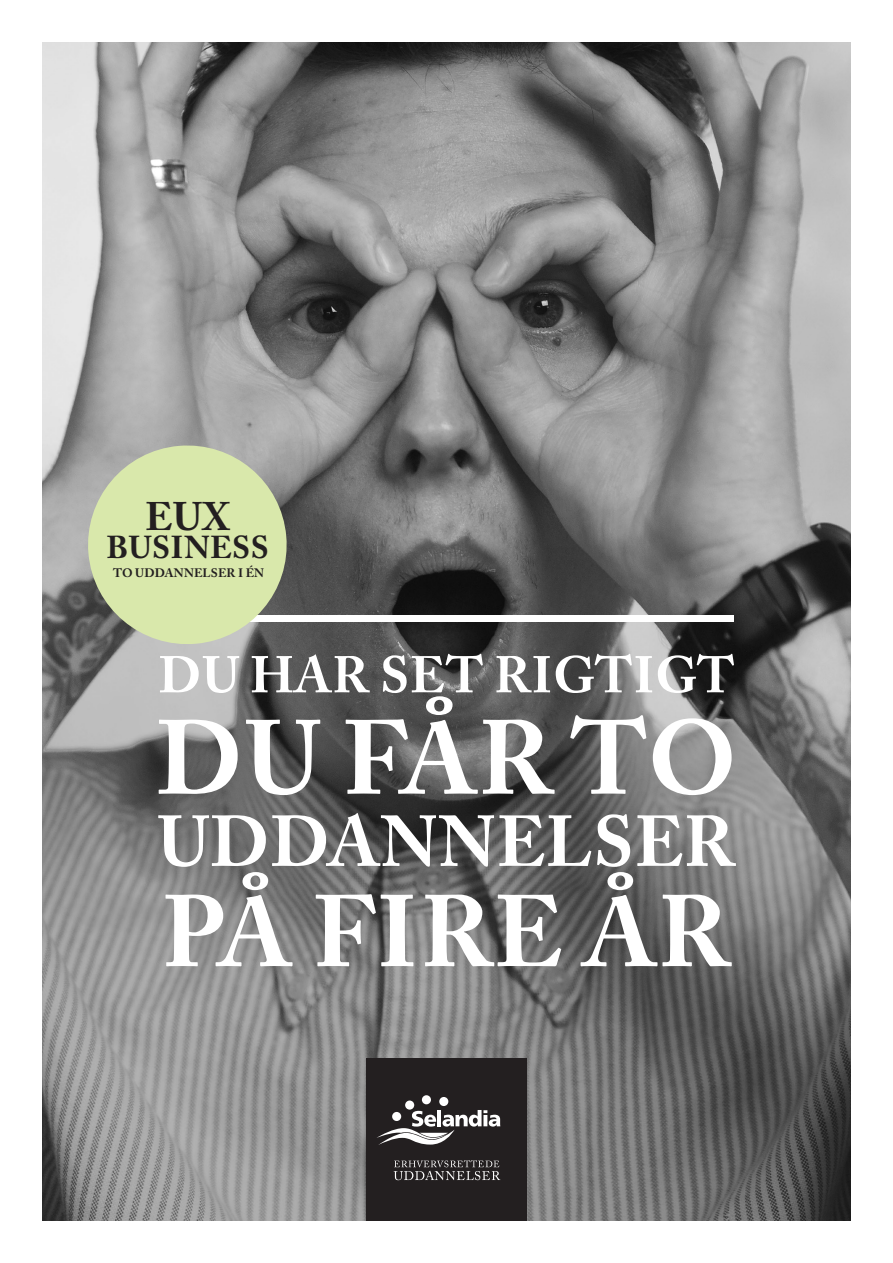
<style>
.page{position:relative;width:893px;height:1263px;background:#fff}
.page>*{position:absolute;margin:0;border:0;box-sizing:border-box;transform-origin:0 0}
.t1{font:700 103.95px "Adobe Caslon Pro";letter-spacing:.01em;color:#fff}
.t2{font:700 100.5px "Adobe Caslon Pro";letter-spacing:.015em;color:#fff}
.t3{font:700 71.1px "Adobe Caslon Pro";letter-spacing:.015em;color:#fff}
.t4{font:700 51px "Adobe Caslon Pro";letter-spacing:.015em;color:#fff}
.t5{font:700 39.6px "Adobe Caslon Pro";color:#231f20}
.t6{font:700 31.5px "Adobe Caslon Pro";letter-spacing:.015em;color:#231f20}
.t7{font:700 12.15px "Adobe Caslon Pro";letter-spacing:.015em;color:#231f20}
</style>
<div class="page">
<img style="left:43px;top:43px;width:807px;height:1177px">
<div style="left:367px;top:1058px;width:159px;height:162px;background:#231f20"></div>
<svg style="left:377px;top:1110px;width:123px;height:35px"></svg>
<div style="left:422px;top:1095px;width:9px;height:9px;background:#fff;border-radius:50%"></div>
<div style="left:439px;top:1097px;width:9px;height:9px;background:#fff;border-radius:50%"></div>
<div style="left:405px;top:1100px;width:9px;height:9px;background:#fff;border-radius:50%"></div>
<div style="left:392px;top:1112px;width:9px;height:9px;background:#fff;border-radius:50%"></div>
<svg style="left:394px;top:1160px;width:106px;height:20px"></svg>
<div style="left:159px;top:615px;width:574px;height:7px;background:#fff"></div>
<svg style="left:84px;top:441px;width:207px;height:207px;background:#c3cea2"></svg>
<p class="t5" style="left:145px;top:493px;width:86px">EUX</p>
<p class="t6" style="left:106px;top:528px;width:164px">BUSINESS</p>
<p class="t7" style="left:113px;top:566px;width:153px">TO UDDANNELSER I ÉN</p>
<p class="t4" style="left:159px;top:645px;width:577px">DU HAR SET RIGTIGT</p>
<p class="t1" style="left:156px;top:697px;width:582px">DU FÅR TO</p>
<p class="t3" style="left:158px;top:800px;width:579px">UDDANNELSER</p>
<p class="t2" style="left:162px;top:872px;width:570px">PÅ FIRE ÅR</p>
</div>
